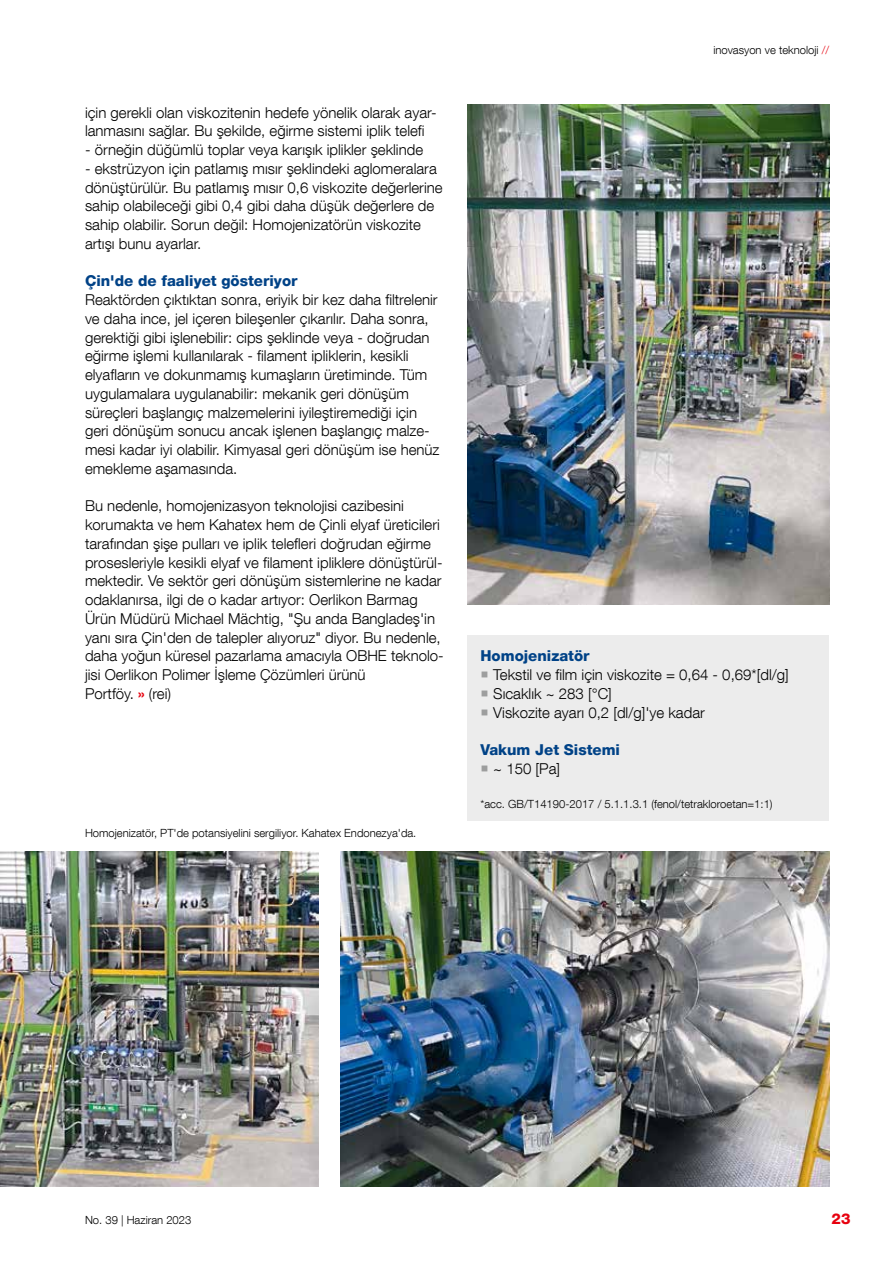
<style>
.page{position:relative;width:893px;height:1263px;background:#fff}
.page>*{position:absolute;margin:0;border:0;box-sizing:border-box;transform-origin:0 0}
.t1{font:300 15px/18.8px "Helvetica Neue LT Com";color:#000}
.t2{font:800 15px "Helvetica Neue LT Com";color:#004287}
.t3{font:800 15px "Helvetica Neue LT Com";color:#e7000e}
.t4{font:300 11.25px "Helvetica Neue LT Com";color:#000}
.s1{font-weight:700;color:#e7000e}
.s2{color:#e7000e}
</style>
<div class="page">
<div style="left:468px;top:636px;width:361px;height:185px;background:#ececec"></div>
<img style="left:340px;top:852px;width:489px;height:334px">
<img style="left:468px;top:104px;width:361px;height:501px">
<img style="left:0;top:852px;width:319px;height:334px">
<p class="t1" style="left:85px;top:102px;width:353px">için gerekli olan viskozitenin hedefe yönelik olarak ayar&shy;lanmasını sağlar. Bu şekilde, eğirme sistemi iplik telefi</p>
<p class="t1" style="left:85px;top:140px;width:340px">- örneğin düğümlü toplar veya karışık iplikler şeklinde</p>
<p class="t1" style="left:85px;top:159px;width:359px">- ekstrüzyon için patlamış mısır şeklindeki aglomeralara dönüştürülür. Bu patlamış mısır 0,6 viskozite değerlerine sahip olabileceği gibi 0,4 gibi daha düşük değerlere de sahip olabilir. Sorun değil: Homojenizatörün viskozite artışı bunu ayarlar.</p>
<p class="t2" style="left:85px;top:272px;width:214px">Çin'de de faaliyet gösteriyor</p>
<p class="t1" style="left:85px;top:290px;width:356px">Reaktörden çıktıktan sonra, eriyik bir kez daha filtrelenir ve daha ince, jel içeren bileşenler çıkarılır. Daha sonra, gerektiği gibi işlenebilir: cips şeklinde veya - doğrudan eğirme işlemi kullanılarak - filament ipliklerin, kesikli elyafların ve dokunmamış kumaşların üretiminde. Tüm uygulamalara uygulanabilir: mekanik geri dönüşüm süreçleri başlangıç malzemelerini iyileştiremediği için geri dönüşüm sonucu ancak işlenen başlangıç malze&shy;mesi kadar iyi olabilir. Kimyasal geri dönüşüm ise henüz emekleme aşamasında.</p>
<p class="t1" style="left:85px;top:496px;width:360px">Bu nedenle, homojenizasyon teknolojisi cazibesini korumakta ve hem Kahatex hem de Çinli elyaf üreticileri tarafından şişe pulları ve iplik telefleri doğrudan eğirme prosesleriyle kesikli elyaf ve filament ipliklere dönüştürül&shy;mektedir. Ve sektör geri dönüşüm sistemlerine ne kadar odaklanırsa, ilgi de o kadar artıyor: Oerlikon Barmag Ürün Müdürü Michael Mächtig, "Şu anda Bangladeş'in yanı sıra Çin'den de talepler alıyoruz" diyor. Bu nedenle, daha yoğun küresel pazarlama amacıyla OBHE teknolo&shy;jisi Oerlikon Polimer İşleme Çözümleri ürünü<br>Portföy. <span class="s1">»</span> (rei)</p>
<p class="t4" style="left:85px;top:826px;width:333px">Homojenizatör, PT'de potansiyelini sergiliyor. Kahatex Endonezya'da.</p>
<p class="t4" style="left:713px;top:43px;width:117px">inovasyon ve teknoloji <span class="s2">//</span></p>
<p class="t2" style="left:480px;top:647px;width:111px">Homojenizatör</p>
<p class="t1" style="left:493px;top:665px;width:297px">Tekstil ve film için viskozite = 0,64 - 0,69*[dl/g]<br>Sıcaklık ~ 283 [°C]<br>Viskozite ayarı 0,2 [dl/g]'ye kadar</p>
<p class="t2" style="left:480px;top:741px;width:141px">Vakum Jet Sistemi</p>
<p class="t1" style="left:493px;top:759px;width:68px">~ 150 [Pa]</p>
<p class="t4" style="left:480px;top:797px;width:294px">*acc. GB/T14190-2017 / 5.1.1.3.1 (fenol/tetrakloroetan=1:1)</p>
<p class="t4" style="left:85px;top:1213px;width:108px">No. 39 | Haziran 2023</p>
<p class="t3" style="left:831px;top:1210px;width:20px">23</p>
</div>
